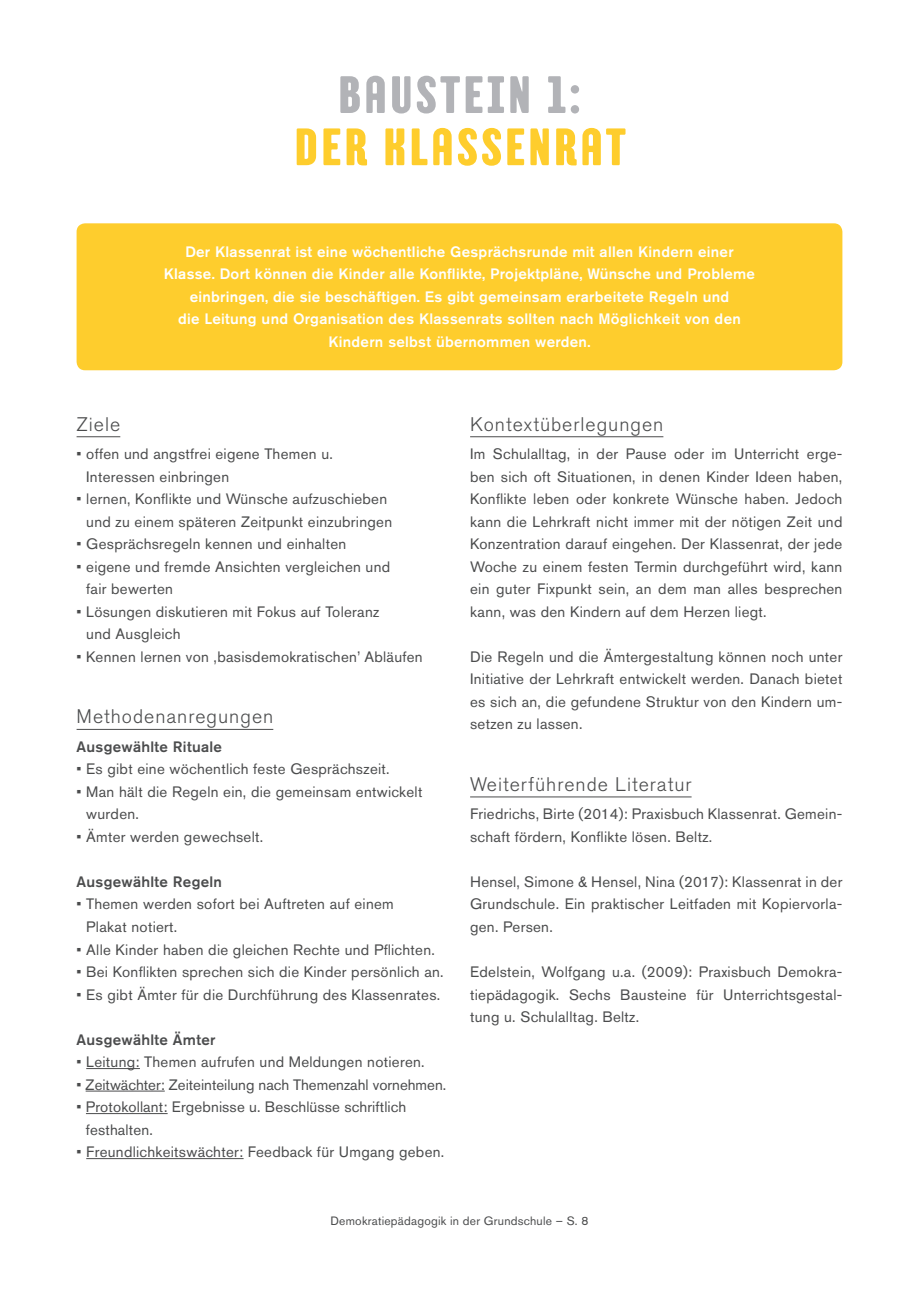
<style>
.page{position:relative;width:919px;height:1289px;background:#fff}
.page>*{position:absolute;margin:0;border:0;box-sizing:border-box;transform-origin:0 0}
.t1{font:52.5px "TT Berlinerins Grotesk";letter-spacing:.06em;color:#fecd2d}
.t2{font:52.5px "TT Berlinerins Grotesk";letter-spacing:.06em;color:#b2b3b7}
.t3{font:300 19.5px "Akzidenz Grotesk Pro";letter-spacing:.05em;color:#4b4c4d}
.t4{font:15px/22.5px "Akzidenz Grotesk Pro";letter-spacing:.02em;color:#4b4c4d}
.t5{font:500 15px/22.5px "Akzidenz Grotesk Pro";letter-spacing:.02em;color:#fff;text-align:center}
.t6{font:500 15px "Akzidenz Grotesk Pro";letter-spacing:.02em;color:#4b4c4d}
.t7{font:15px "Akzidenz Grotesk Pro";color:#4b4c4d}
.t8{font:12px "Akzidenz Grotesk Pro";letter-spacing:.02em;color:#4b4c4d}
</style>
<div class="page">
<div style="left:77px;top:223px;width:765px;height:147px;background:#fecd2d;border-radius:9px"></div>
<hr style="left:77px;top:436px;width:43px;height:1px;background:#4b4c4d">
<hr style="left:470px;top:436px;width:193px;height:1px;background:#4b4c4d">
<hr style="left:470px;top:796px;width:221px;height:1px;background:#4b4c4d">
<hr style="left:77px;top:729px;width:196px;height:1px;background:#4b4c4d">
<hr style="left:86px;top:1068px;width:54px;height:1px;background:#4b4c4d">
<hr style="left:86px;top:1090px;width:79px;height:1px;background:#4b4c4d">
<hr style="left:86px;top:1113px;width:82px;height:1px;background:#4b4c4d">
<hr style="left:86px;top:1158px;width:157px;height:1px;background:#4b4c4d">
<h1 class="t2" style="left:338px;top:61px;width:244px">BAUSTEIN 1:</h1>
<h1 class="t1" style="left:294px;top:114px;width:333px">DER KLASSENRAT</h1>
<p class="t5" style="left:164px;top:240px;width:592px">Der Klassenrat ist eine wöchentliche Gesprächsrunde mit allen Kindern einer Klasse. Dort können die Kinder alle Konflikte, Projektpläne, Wünsche und Probleme einbringen, die sie beschäftigen. Es gibt gemeinsam erarbeitete Regeln und<br>die Leitung und Organisation des Klassenrats sollten nach Möglichkeit von den Kindern selbst übernommen werden.</p>
<h2 class="t3" style="left:77px;top:411px;width:45px">Ziele</h2>
<p class="t4" style="left:86px;top:442px;width:248px;text-indent:-10px">• offen und angstfrei eigene Themen u.<br>Interessen einbringen</p>
<p class="t4" style="left:86px;top:487px;width:307px;text-indent:-10px">• lernen, Konflikte und Wünsche aufzuschieben und zu einem späteren Zeitpunkt einzubringen</p>
<p class="t4" style="left:77px;top:532px;width:271px">• Gesprächsregeln kennen und einhalten</p>
<p class="t4" style="left:86px;top:555px;width:305px;text-indent:-10px">• eigene und fremde Ansichten vergleichen und fair bewerten</p>
<p class="t4" style="left:86px;top:600px;width:294px;text-indent:-10px">• Lösungen diskutieren mit Fokus auf Toleranz und Ausgleich</p>
<p class="t4" style="left:77px;top:645px;width:347px">• Kennen lernen von ‚basisdemokratischen’ Abläufen</p>
<h2 class="t3" style="left:77px;top:704px;width:198px">Methodenanregungen</h2>
<p class="t6" style="left:77px;top:737px;width:147px">Ausgewählte Rituale</p>
<p class="t4" style="left:77px;top:757px;width:314px">• Es gibt eine wöchentlich feste Gesprächszeit.</p>
<p class="t4" style="left:86px;top:780px;width:337px;text-indent:-10px">• Man hält die Regeln ein, die gemeinsam entwickelt wurden.</p>
<p class="t4" style="left:77px;top:825px;width:188px">• Ämter werden gewechselt.</p>
<p class="t6" style="left:77px;top:872px;width:147px">Ausgewählte Regeln</p>
<p class="t4" style="left:86px;top:892px;width:309px;text-indent:-10px">• Themen werden sofort bei Auftreten auf einem<br>Plakat notiert.</p>
<p class="t4" style="left:77px;top:937px;width:360px">• Alle Kinder haben die gleichen Rechte und Pflichten.</p>
<p class="t4" style="left:77px;top:960px;width:368px">• Bei Konflikten sprechen sich die Kinder persönlich an.</p>
<p class="t4" style="left:77px;top:982px;width:365px">• Es gibt Ämter für die Durchführung des Klassenrates.</p>
<p class="t6" style="left:77px;top:1029px;width:140px">Ausgewählte Ämter</p>
<p class="t4" style="left:77px;top:1050px;width:349px">• Leitung: Themen aufrufen und Meldungen notieren.</p>
<p class="t7" style="left:77px;top:1074px;width:371px">• Zeitwächter: Zeiteinteilung nach Themenzahl vornehmen.</p>
<p class="t4" style="left:86px;top:1095px;width:322px;text-indent:-9px">• Protokollant: Ergebnisse u. Beschlüsse schriftlich festhalten.</p>
<p class="t4" style="left:77px;top:1140px;width:369px">• Freundlichkeitswächter: Feedback für Umgang geben.</p>
<h2 class="t3" style="left:470px;top:411px;width:195px">Kontextüberlegungen</h2>
<p class="t4" style="left:470px;top:442px;width:374px;text-align:justify">Im Schulalltag, in der Pause oder im Unterricht erge&shy;ben sich oft Situationen, in denen Kinder Ideen haben, Konflikte leben oder konkrete Wünsche haben. Jedoch kann die Lehrkraft nicht immer mit der nötigen Zeit und Konzentration darauf eingehen. Der Klassenrat, der jede Woche zu einem festen Termin durchgeführt wird, kann ein guter Fixpunkt sein, an dem man alles besprechen kann, was den Kindern auf dem Herzen liegt.</p>
<p class="t4" style="left:470px;top:645px;width:374px;text-align:justify">Die Regeln und die Ämtergestaltung können noch unter Initiative der Lehrkraft entwickelt werden. Danach bietet es sich an, die gefundene Struktur von den Kindern um&shy;setzen zu lassen.</p>
<h2 class="t3" style="left:470px;top:771px;width:223px">Weiterführende Literatur</h2>
<p class="t4" style="left:470px;top:802px;width:374px">Friedrichs, Birte (2014): Praxisbuch Klassenrat. Gemein&shy;schaft fördern, Konflikte lösen. Beltz.</p>
<p class="t4" style="left:470px;top:870px;width:374px;text-align:justify">Hensel, Simone &amp; Hensel, Nina (2017): Klassenrat in der Grundschule. Ein praktischer Leitfaden mit Kopiervorla&shy;gen. Persen.</p>
<p class="t4" style="left:470px;top:960px;width:374px;text-align:justify">Edelstein, Wolfgang u.a. (2009): Praxisbuch Demokra&shy;tiepädagogik. Sechs Bausteine für Unterrichtsgestal&shy;tung u. Schulalltag. Beltz.</p>
<p class="t8" style="left:330px;top:1212px;width:259px">Demokratiepädagogik in der Grundschule – S. 8</p>
</div>
